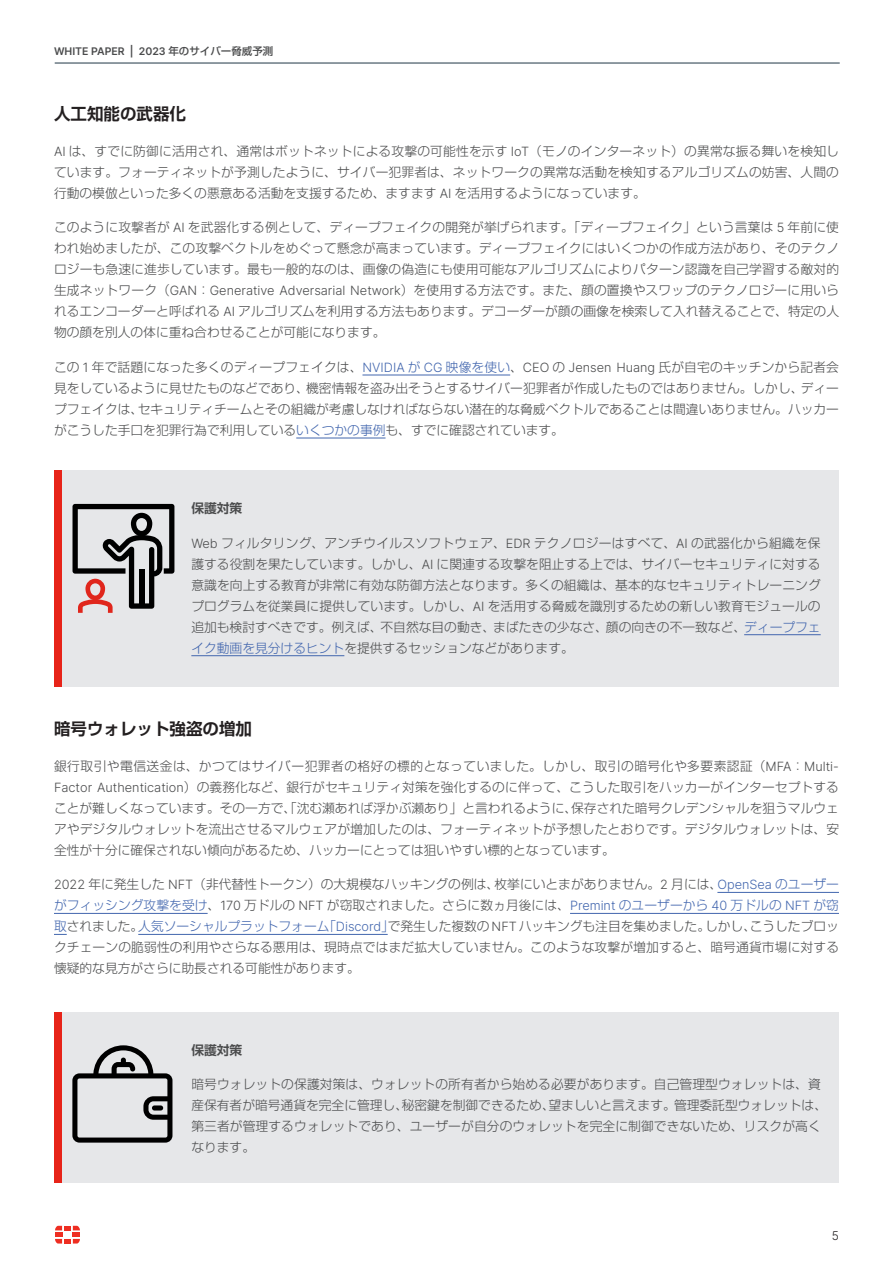
<style>
.page{position:relative;width:893px;height:1263px;background:#fff}
.page>*{position:absolute;margin:0;border:0;box-sizing:border-box;transform-origin:0 0}
.t1{font:700 16.5px "Shin Go Pro De";color:#231f20}
.t2{font:300 12.75px/21px "Shin Go Pro";color:#4b4c4d;text-align:justify}
.t3{font:700 12.75px "Shin Go Pro De";color:#4b4c4d}
.t4{font:300 12px "Inter";color:#231f20}
.t5{font:600 10.5px "Inter";color:#4b4c4d}
.s1{font-family:"Shin Go Pro";font-weight:500}
.s2{font-family:"Inter"}
.s3{font-family:"Inter";color:#4266ae}
.s4{color:#4266ae}
</style>
<div class="page">
<hr style="left:55px;top:63px;width:785px;height:1px;background:#203746">
<svg style="left:55px;top:1226px;width:25px;height:17px"></svg>
<hr style="left:362px;top:375px;width:148px;height:1px;background:#4266ae">
<hr style="left:296px;top:438px;width:90px;height:1px;background:#4266ae">
<div style="left:61px;top:470px;width:778px;height:217px;background:#e6e7e9"></div>
<div style="left:54px;top:470px;width:7px;height:217px;background:#e72419"></div>
<hr style="left:744px;top:634px;width:77px;height:1px;background:#4266ae">
<hr style="left:191px;top:655px;width:153px;height:1px;background:#4266ae">
<hr style="left:717px;top:892px;width:122px;height:1px;background:#4266ae">
<hr style="left:54px;top:913px;width:154px;height:1px;background:#4266ae">
<hr style="left:570px;top:913px;width:269px;height:1px;background:#4266ae">
<svg style="left:54px;top:934px;width:13px;height:1px"></svg>
<hr style="left:138px;top:934px;width:250px;height:1px;background:#4266ae">
<div style="left:61px;top:1012px;width:778px;height:170px;background:#e6e7e9"></div>
<div style="left:54px;top:1012px;width:7px;height:170px;background:#e72419"></div>
<svg style="left:73px;top:504px;width:101px;height:109px"></svg>
<svg style="left:72px;top:1045px;width:100px;height:97px"></svg>
<div style="left:152px;top:1105px;width:11px;height:5px;background:#000;border-radius:3px"></div>
<p class="t5" style="left:54px;top:43px;width:221px">WHITE PAPER | 2023 <span class="s1">年のサイバー脅威予測</span></p>
<p class="t1" style="left:54px;top:100px;width:133px">人工知能の武器化</p>
<p class="t2" style="left:54px;top:139px;width:786px"><span class="s2">AI</span> は、すでに防御に活用され、通常はボットネットによる攻撃の可能性を示す <span class="s2">IoT</span>（モノのインターネット）の異常な振る舞いを検知しています。フォーティネットが予測したように、サイバー犯罪者は、ネットワークの異常な活動を検知するアルゴリズムの妨害、人間の行動の模倣といった多くの悪意ある活動を支援するため、ますます <span class="s2">AI</span> を活用するようになっています。</p>
<p class="t2" style="left:54px;top:216px;width:787px">このように攻撃者が <span class="s2">AI</span> を武器化する例として、ディープフェイクの開発が挙げられます。「ディープフェイク」という言葉は <span class="s2">5</span> 年前に使われ始めましたが、この攻撃ベクトルをめぐって懸念が高まっています。ディープフェイクにはいくつかの作成方法があり、そのテクノロジーも急速に進歩しています。最も一般的なのは、画像の偽造にも使用可能なアルゴリズムによりパターン認識を自己学習する敵対的生成ネットワーク（<span class="s2">GAN</span>：<span class="s2">Generative Adversarial Network</span>）を使用する方法です。また、顔の置換やスワップのテクノロジーに用いられるエンコーダーと呼ばれる <span class="s2">AI</span> アルゴリズムを利用する方法もあります。デコーダーが顔の画像を検索して入れ替えることで、特定の人物の顔を別人の体に重ね合わせることが可能になります。</p>
<p class="t2" style="left:54px;top:355px;width:786px">この <span class="s2">1</span> 年で話題になった多くのディープフェイクは、<span class="s3">NVIDIA</span> <span class="s4">が</span> <span class="s3">CG</span> <span class="s4">映像を使い</span>、<span class="s2">CEO</span> の <span class="s2">Jensen Huang</span> 氏が自宅のキッチンから記者会見をしているように見せたものなどであり、機密情報を盗み出そうとするサイバー犯罪者が作成したものではありません。しかし、ディープフェイクは、セキュリティチームとその組織が考慮しなければならない潜在的な脅威ベクトルであることは間違いありません。ハッカーがこうした手口を犯罪行為で利用している<span class="s4">いくつかの事例</span>も、すでに確認されています。</p>
<p class="t3" style="left:191px;top:498px;width:52px">保護対策</p>
<p class="t2" style="left:191px;top:531px;width:631px"><span class="s2">Web</span> フィルタリング、アンチウイルスソフトウェア、<span class="s2">EDR</span> テクノロジーはすべて、<span class="s2">AI</span> の武器化から組織を保護する役割を果たしています。しかし、<span class="s2">AI</span> に関連する攻撃を阻止する上では、サイバーセキュリティに対する意識を向上する教育が非常に有効な防御方法となります。多くの組織は、基本的なセキュリティトレーニングプログラムを従業員に提供しています。しかし、<span class="s2">AI</span> を活用する脅威を識別するための新しい教育モジュールの追加も検討すべきです。例えば、不自然な目の動き、まばたきの少なさ、顔の向きの不一致など、<span class="s4">ディープフェイク動画を見分けるヒント</span>を提供するセッションなどがあります。</p>
<p class="t1" style="left:54px;top:715px;width:200px">暗号ウォレット強盗の増加</p>
<p class="t2" style="left:54px;top:754px;width:787px">銀行取引や電信送金は、かつてはサイバー犯罪者の格好の標的となっていました。しかし、取引の暗号化や多要素認証（<span class="s2">MFA</span>：<span class="s2">Multi-Factor Authentication</span>）の義務化など、銀行がセキュリティ対策を強化するのに伴って、こうした取引をハッカーがインターセプトすることが難しくなっています。その一方で、「沈む瀬あれば浮かぶ瀬あり」と言われるように、保存された暗号クレデンシャルを狙うマルウェアやデジタルウォレットを流出させるマルウェアが増加したのは、フォーティネットが予想したとおりです。デジタルウォレットは、安全性が十分に確保されない傾向があるため、ハッカーにとっては狙いやすい標的となっています。</p>
<p class="t2" style="left:54px;top:872px;width:787px"><span class="s2">2022</span> 年に発生した <span class="s2">NFT</span>（非代替性トークン）の大規模なハッキングの例は、枚挙にいとまがありません。<span class="s2">2</span> 月には、<span class="s3">OpenSea</span> <span class="s4">のユーザーがフィッシング攻撃を受け</span>、<span class="s2">170</span> 万ドルの <span class="s2">NFT</span> が窃取されました。さらに数ヵ月後には、<span class="s3">Premint</span> <span class="s4">のユーザーから</span> <span class="s3">40</span> <span class="s4">万ドルの</span> <span class="s3">NFT</span> <span class="s4">が窃取</span>されました。<span class="s4">人気ソーシャルプラットフォーム「</span><span class="s3">Discord</span><span class="s4">」</span>で発生した複数の<span class="s2">NFT</span>ハッキングも注目を集めました。しかし、こうしたブロックチェーンの脆弱性の利用やさらなる悪用は、現時点ではまだ拡大していません。このような攻撃が増加すると、暗号通貨市場に対する懐疑的な見方がさらに助長される可能性があります。</p>
<p class="t3" style="left:191px;top:1039px;width:52px">保護対策</p>
<p class="t2" style="left:191px;top:1072px;width:637px;text-align:left">暗号ウォレットの保護対策は、ウォレットの所有者から始める必要があります。自己管理型ウォレットは、資産保有者が暗号通貨を完全に管理し、秘密鍵を制御できるため、望ましいと言えます。管理委託型ウォレットは、第三者が管理するウォレットであり、ユーザーが自分のウォレットを完全に制御できないため、リスクが高くなります。</p>
<p class="t4" style="left:832px;top:1227px;width:9px">5</p>
</div>
